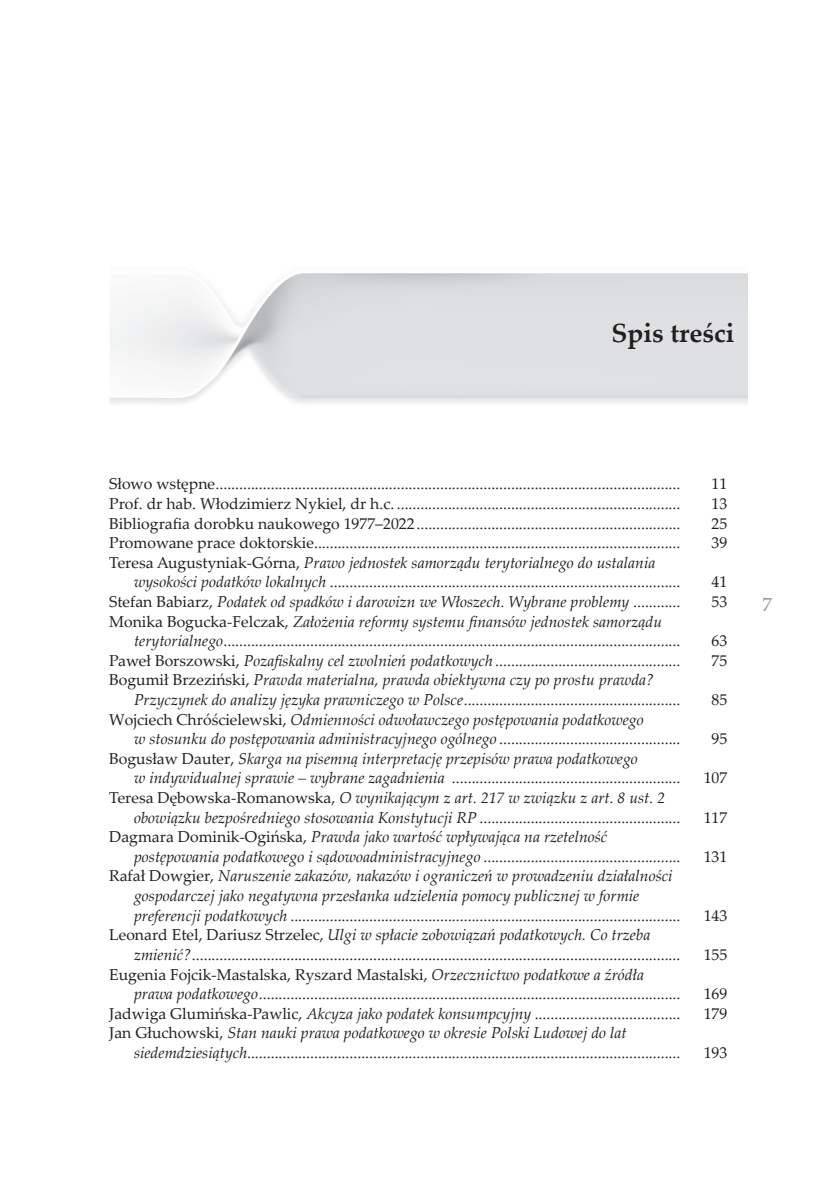
<style>
.page{position:relative;width:819px;height:1181px;background:#fff}
.page>*{position:absolute;margin:0;border:0;box-sizing:border-box;transform-origin:0 0}
.tytul_01{font:700 26.25px "Palatino Linotype";color:#231f20}
.t1{font:19.25px "Palatino Linotype";color:#939598}
.tekstowy{font:15.75px/19.6px "Palatino Linotype";color:#231f20}
.tekstowy-2{font:italic 15.75px/19.6px "Palatino Linotype";color:#231f20}
.s1{font-style:italic}
.s2{font-style:normal}
</style>
<div class="page">
<p class="tytul_01" style="left:611px;top:315px;width:125px">Spis treści</p>
<p class="tekstowy" style="left:109px;top:473px;width:572px">Słowo wstępne......................................................................................................................</p>
<p class="tekstowy" style="left:711px;top:473px;width:17px">11</p>
<p class="tekstowy" style="left:109px;top:493px;width:572px">Prof. dr hab. Włodzimierz Nykiel, dr h.c. ........................................................................</p>
<p class="tekstowy" style="left:711px;top:493px;width:17px">13</p>
<p class="tekstowy" style="left:109px;top:513px;width:572px">Bibliografia dorobku naukowego 1977–2022...................................................................</p>
<p class="tekstowy" style="left:711px;top:513px;width:17px">25</p>
<p class="tekstowy" style="left:109px;top:532px;width:572px">Promowane prace doktorskie.............................................................................................</p>
<p class="tekstowy" style="left:711px;top:532px;width:17px">39</p>
<p class="tekstowy" style="left:134px;top:552px;width:548px;text-indent:-25px">Teresa Augustyniak-Górna, <span class="s1">Prawo jednostek samorządu terytorialnego do ustalania wysokości podatków lokalnych</span> .........................................................................................</p>
<p class="tekstowy" style="left:711px;top:571px;width:17px">41</p>
<p class="tekstowy-2" style="left:109px;top:591px;width:572px"><span class="s2">Stefan Babiarz,</span> Podatek od spadków i darowizn we Włoszech. Wybrane problemy <span class="s2">............</span></p>
<p class="tekstowy" style="left:711px;top:591px;width:17px">53</p>
<p class="tekstowy" style="left:134px;top:611px;width:548px;text-indent:-25px">Monika Bogucka-Felczak, <span class="s1">Założenia reformy systemu finansów jednostek samorządu terytorialnego</span>....................................................................................................................</p>
<p class="tekstowy" style="left:711px;top:630px;width:17px">63</p>
<p class="tekstowy" style="left:109px;top:650px;width:572px">Paweł Borszowski, <span class="s1">Pozafiskalny cel zwolnień podatkowych</span> ...............................................</p>
<p class="tekstowy" style="left:711px;top:650px;width:17px">75</p>
<p class="tekstowy-2" style="left:134px;top:669px;width:548px;text-indent:-25px"><span class="s2">Bogumił Brzeziński,</span> Prawda materialna, prawda obiektywna czy po prostu prawda?<br>Przyczynek do analizy języka prawniczego w Polsce<span class="s2">.......................................................</span></p>
<p class="tekstowy" style="left:711px;top:689px;width:17px">85</p>
<p class="tekstowy-2" style="left:134px;top:709px;width:548px;text-indent:-25px"><span class="s2">Wojciech Chróścielewski,</span> Odmienności odwoławczego postępowania podatkowego<br>w stosunku do postępowania administracyjnego ogólnego <span class="s2">..............................................</span></p>
<p class="tekstowy-2" style="left:134px;top:748px;width:548px;text-indent:-25px"><span class="s2">Bogusław Dauter,</span> Skarga na pisemną interpretację przepisów prawa podatkowego<br>w indywidualnej sprawie – wybrane zagadnienia <span class="s2">..........................................................</span></p>
<p class="tekstowy-2" style="left:134px;top:787px;width:548px;text-indent:-25px"><span class="s2">Teresa Dębowska-Romanowska,</span> O wynikającym z art. 217 w związku z art. 8 ust. 2 obowiązku bezpośredniego stosowania Konstytucji RP <span class="s2">...................................................</span></p>
<p class="tekstowy-2" style="left:134px;top:826px;width:548px;text-indent:-25px"><span class="s2">Dagmara Dominik-Ogińska,</span> Prawda jako wartość wpływająca na rzetelność postępowania podatkowego i sądowoadministracyjnego <span class="s2">..................................................</span></p>
<p class="tekstowy-2" style="left:134px;top:865px;width:548px;text-indent:-25px"><span class="s2">Rafał Dowgier,</span> Naruszenie zakazów, nakazów i ograniczeń w prowadzeniu działalności gospodarczej jako negatywna przesłanka udzielenia pomocy publicznej w formie preferencji podatkowych <span class="s2">...................................................................................................</span></p>
<p class="tekstowy" style="left:134px;top:924px;width:548px;text-indent:-25px">Leonard Etel, Dariusz Strzelec, <span class="s1">Ulgi w spłacie zobowiązań podatkowych. Co trzeba zmienić?</span>............................................................................................................................</p>
<p class="tekstowy" style="left:134px;top:963px;width:548px;text-indent:-25px">Eugenia Fojcik-Mastalska, Ryszard Mastalski, <span class="s1">Orzecznictwo podatkowe a źródła prawa podatkowego</span>...........................................................................................................</p>
<p class="tekstowy" style="left:711px;top:728px;width:17px">95</p>
<p class="tekstowy" style="left:703px;top:767px;width:25px">107</p>
<p class="tekstowy" style="left:703px;top:807px;width:25px">117</p>
<p class="tekstowy" style="left:703px;top:846px;width:25px">131</p>
<p class="tekstowy" style="left:703px;top:905px;width:25px">143</p>
<p class="tekstowy" style="left:703px;top:944px;width:25px">155</p>
<p class="tekstowy" style="left:703px;top:983px;width:25px">169</p>
<p class="tekstowy" style="left:109px;top:1003px;width:572px">Jadwiga Glumińska-Pawlic, <span class="s1">Akcyza jako podatek konsumpcyjny</span> .....................................</p>
<p class="tekstowy" style="left:703px;top:1003px;width:25px">179</p>
<p class="tekstowy" style="left:134px;top:1022px;width:548px;text-indent:-25px">Jan Głuchowski, <span class="s1">Stan nauki prawa podatkowego w okresie Polski Ludowej do lat siedemdziesiątych</span>..............................................................................................................</p>
<p class="tekstowy" style="left:703px;top:1042px;width:25px">193</p>
<p class="t1" style="left:762px;top:591px;width:11px">7</p>
</div>
